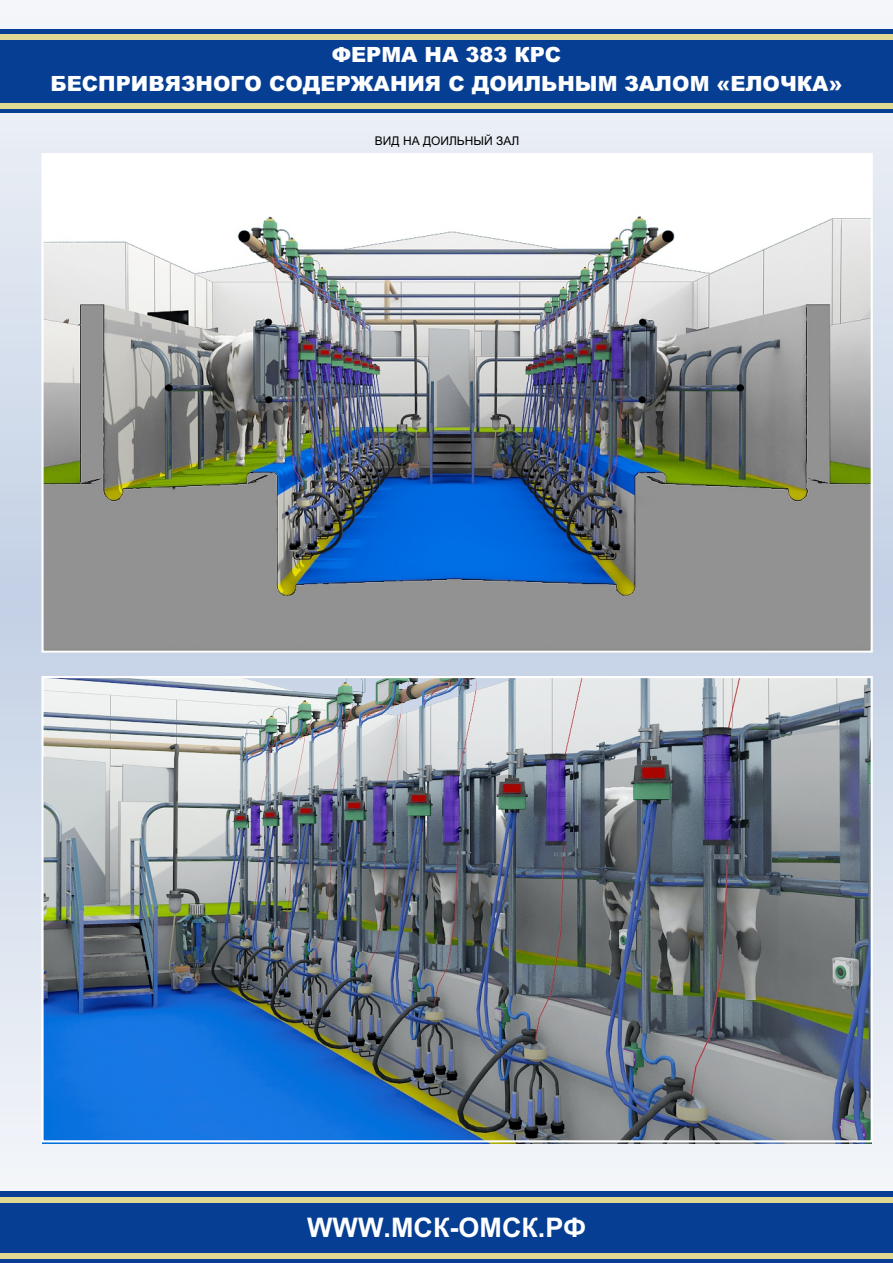
<style>
.page{position:relative;width:893px;height:1263px;background:#fff}
.page>*{position:absolute;margin:0;border:0;box-sizing:border-box;transform-origin:0 0}
.t1{font:700 27px "Arial";color:#fff}
.t2{font:900 21px/29.5px "Arial";color:#fff;text-align:center}
.t3{font:12px "Arial";color:#000}
</style>
<div class="page">
<img style="left:0;top:0;width:893px;height:1199px">
<div style="left:0;top:30px;width:893px;height:83px;background:#063e93"></div>
<div style="left:0;top:35px;width:893px;height:5px;background:#e0d994"></div>
<div style="left:0;top:103px;width:893px;height:6px;background:#e0d994"></div>
<div style="left:0;top:1191px;width:892px;height:72px;background:#063e93"></div>
<div style="left:0;top:1197px;width:892px;height:6px;background:#e0d994"></div>
<div style="left:0;top:1253px;width:893px;height:6px;background:#e0d994"></div>
<img style="left:43px;top:679px;width:829px;height:464px">
<img style="left:44px;top:156px;width:826px;height:494px">
<p class="t2" style="left:50px;top:41px;width:794px">ФЕРМА НА 383 КРС<br>БЕСПРИВЯЗНОГО СОДЕРЖАНИЯ С ДОИЛЬНЫМ ЗАЛОМ «ЕЛОЧКА»</p>
<p class="t3" style="left:375px;top:136px;width:146px">ВИД НА ДОИЛЬНЫЙ ЗАЛ</p>
<p class="t1" style="left:307px;top:1217px;width:281px">WWW.МСК-ОМСК.РФ</p>
</div>
